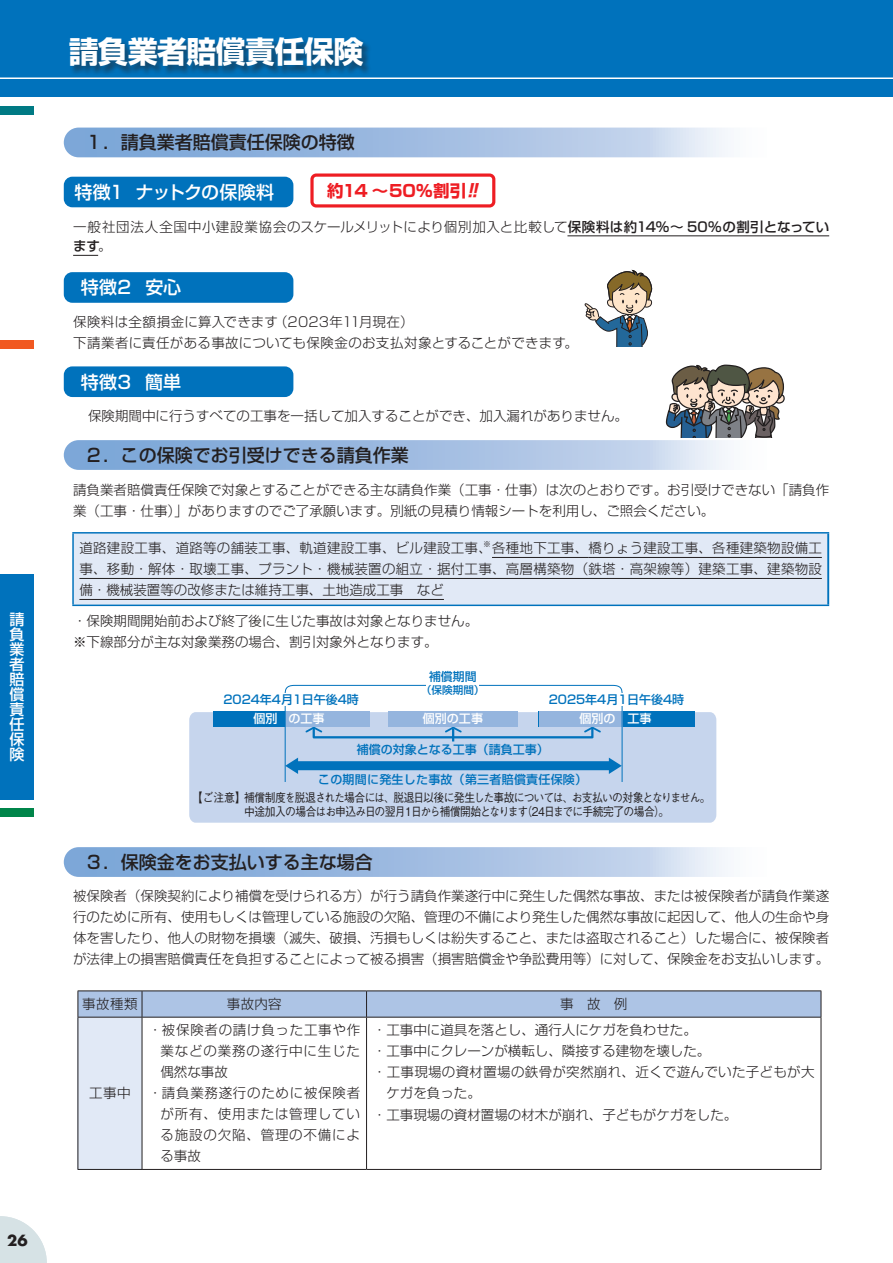
<style>
.page{position:relative;width:893px;height:1263px;background:#fff}
.page>*{position:absolute;margin:0;border:0;box-sizing:border-box;transform-origin:0 0}
.t1{font:700 30px "Shin Go Pr 6 N";letter-spacing:-.02em;color:#fff}
.t2{font:500 18px "Shin Go Pr 6 N";color:#231f20}
.t3{font:500 18px "Shin Go Pr 6 N";letter-spacing:-.045em;color:#fff}
.t4{font:500 18px "Shin Go Pr 6 N";letter-spacing:.005em;color:#fff}
.t5{font:700 16.5px "Shin Go Pr 6 N";letter-spacing:-.035em;color:#ee1d23}
.t6{font:500 15px/15px "Shin Go Pr 6 N";color:#fff;text-align:justify}
.t7{font:700 15px "Futura";color:#231f20}
.t8{font:300 13.5px/21px "Shin Go Pr 6 N";color:#231f20}
.t9{font:300 13.5px/19.5px "Shin Go Pr 6 N";letter-spacing:.04em;color:#231f20}
.t10{font:300 13.5px "Shin Go Pr 6 N";letter-spacing:.06em;color:#231f20}
.t11{font:300 13.5px "Shin Go Pr 6 N";letter-spacing:.025em;color:#231f20}
.t12{font:300 13.5px "Shin Go Pr 6 N";letter-spacing:.055em;color:#231f20}
.t13{font:500 12px/13.5px "Gothic BBB Pr 6 N";letter-spacing:-.07em;color:#231f20;scale:.9 1}
.t14{font:500 12px "Shin Go Pr 6 N";color:#0072bc}
.t15{font:500 12px "Shin Go Pr 6 N";letter-spacing:.02em;color:#0072bc}
.t16{font:500 12px "Shin Go Pr 6 N";color:#fff}
.t17{font:500 11.85px "Shin Go Pr 6 N";color:#0072bc}
.t18{font:500 10.65px "Shin Go Pr 6 N";color:#0072bc}
.t19{font:300 7.8px "Shin Go Pr 6 N";color:#231f20}
.s1{font-size:18px}
.s2{font-weight:500}
</style>
<div class="page">
<div style="left:0;top:808px;width:34px;height:8px;background:#00854a"></div>
<div style="left:0;top:340px;width:34px;height:9px;background:#f15921"></div>
<div style="left:0;top:106px;width:34px;height:9px;background:#007a84"></div>
<div style="left:0;top:574px;width:34px;height:225px;background:#0072bc"></div>
<svg style="left:0;top:1216px;width:47px;height:47px"></svg>
<div style="left:0;top:0;width:893px;height:97px;background:#0072bc"></div>
<hr style="left:0;top:77px;width:893px;height:2px;background:#fff">
<hr style="left:567px;top:235px;width:262px;height:1px;background:#231f20">
<svg style="left:73px;top:255px;width:25px;height:1px"></svg>
<svg style="left:64px;top:128px;width:664px;height:29px;background:#a2bee2"></svg>
<div style="left:64px;top:272px;width:229px;height:31px;background:#0072bc;border-radius:9px"></div>
<div style="left:69px;top:37px;width:303px;height:38px;background:#231f20;opacity:.5"></div>
<div style="left:73px;top:533px;width:755px;height:72px;background:#e1e9f6"></div>
<hr style="left:72px;top:532px;width:757px;height:1px;background:#0072bc">
<hr style="left:72px;top:533px;width:2px;height:72px;background:#0072bc">
<hr style="left:72px;top:605px;width:757px;height:1px;background:#0072bc">
<hr style="left:827px;top:533px;width:2px;height:72px;background:#0072bc">
<hr style="left:492px;top:557px;width:96px;height:1px;background:#231f20">
<hr style="left:588px;top:557px;width:234px;height:1px;background:#231f20">
<hr style="left:79px;top:578px;width:743px;height:1px;background:#231f20">
<hr style="left:79px;top:599px;width:365px;height:1px;background:#231f20">
<div style="left:64px;top:177px;width:229px;height:30px;background:#0072bc;border-radius:9px"></div>
<div style="left:310px;top:173px;width:185px;height:34px;border:3px solid #ee1d23;border-radius:4px"></div>
<svg style="left:584px;top:270px;width:69px;height:77px"></svg>
<svg style="left:64px;top:364px;width:721px;height:106px"></svg>
<div style="left:189px;top:712px;width:527px;height:111px;background:#c6d5ed"></div>
<div style="left:213px;top:711px;width:157px;height:15px;background:#0072bc"></div>
<div style="left:539px;top:711px;width:156px;height:15px;background:#0072bc"></div>
<svg style="left:285px;top:685px;width:338px;height:97px"></svg>
<div style="left:426px;top:679px;width:53px;height:12px;background:#fff"></div>
<div style="left:261px;top:693px;width:53px;height:12px;background:#fff"></div>
<div style="left:586px;top:693px;width:53px;height:12px;background:#fff"></div>
<svg style="left:64px;top:847px;width:664px;height:30px;background:#a3bfe2"></svg>
<div style="left:78px;top:1017px;width:64px;height:152px;background:#e1e9f6"></div>
<hr style="left:78px;top:990px;width:64px;height:1px;background:#231f20">
<hr style="left:142px;top:990px;width:225px;height:1px;background:#231f20">
<hr style="left:367px;top:990px;width:454px;height:1px;background:#231f20">
<svg style="left:78px;top:991px;width:744px;height:26px;background:#a7bddd"></svg>
<hr style="left:78px;top:1017px;width:64px;height:1px;background:#231f20">
<hr style="left:78px;top:1017px;width:1px;height:152px;background:#231f20">
<hr style="left:142px;top:1017px;width:225px;height:1px;background:#231f20">
<hr style="left:142px;top:1017px;width:1px;height:152px;background:#231f20">
<hr style="left:367px;top:1017px;width:454px;height:1px;background:#231f20">
<hr style="left:366px;top:1017px;width:1px;height:152px;background:#231f20">
<hr style="left:821px;top:1017px;width:1px;height:152px;background:#231f20">
<hr style="left:78px;top:1169px;width:64px;height:1px;background:#231f20">
<hr style="left:142px;top:1169px;width:225px;height:1px;background:#231f20">
<hr style="left:367px;top:1169px;width:454px;height:1px;background:#231f20">
<p class="t6" style="left:10px;top:611px;width:16px">請負業者賠償責任保険</p>
<p class="t7" style="left:7px;top:1230px;width:22px">26</p>
<h1 class="t1" style="left:69px;top:28px;width:296px">請負業者賠償責任保険</h1>
<h2 class="t2" style="left:67px;top:128px;width:289px">　１．請負業者賠償責任保険の特徴</h2>
<h2 class="t3" style="left:74px;top:177px;width:201px">特徴1 ナットクの保険料</h2>
<p class="t5" style="left:327px;top:177px;width:157px">約14 〜50％割引<span class="s1">‼</span></p>
<p class="t9" style="left:73px;top:215px;width:758px">一般社団法人全国中小建設業協会のスケールメリットにより個別加入と比較して<span class="s2">保険料は約14％〜 50％の割引となっています</span>。</p>
<h2 class="t4" style="left:81px;top:273px;width:102px">特徴2 安心</h2>
<p class="t8" style="left:73px;top:310px;width:506px">保険料は全額損金に算入できます（2023年11月現在）<br>下請業者に責任がある事故についても保険金のお支払対象とすることができます。</p>
<h2 class="t4" style="left:81px;top:367px;width:102px">特徴3 簡単</h2>
<p class="t8" style="left:88px;top:404px;width:541px">保険期間中に行うすべての工事を一括して加入することができ、加入漏れがありません。</p>
<h2 class="t2" style="left:67px;top:440px;width:344px">　２．この保険でお引受けできる請負作業</h2>
<p class="t8" style="left:73px;top:478px;width:758px">請負業者賠償責任保険で対象とすることができる主な請負作業（工事・仕事）は次のとおりです。お引受けできない「請負作業（工事・仕事）」がありますのでご了承願います。別紙の見積り情報シートを利用し、ご照会ください。</p>
<p class="t19" style="left:483px;top:537px;width:9px">※</p>
<p class="t8" style="left:79px;top:536px;width:744px;text-align:justify">道路建設工事、道路等の舗装工事、軌道建設工事、ビル建設工事、各種地下工事、橋りょう建設工事、各種建築物設備工事、移動・解体・取壊工事、プラント・機械装置の組立・据付工事、高層構築物（鉄塔・高架線等）建築工事、建築物設備・機械装置等の改修または維持工事、土地造成工事　など</p>
<p class="t8" style="left:73px;top:609px;width:406px">・保険期間開始前および終了後に生じた事故は対象となりません。※下線部分が主な対象業務の場合、割引対象外となります。</p>
<p class="t17" style="left:429px;top:667px;width:49px">補償期間</p>
<p class="t18" style="left:421px;top:681px;width:65px">（保険期間）</p>
<p class="t14" style="left:223px;top:689px;width:137px">2024年4月1日午後4時</p>
<p class="t14" style="left:549px;top:689px;width:137px">2025年4月1日午後4時</p>
<p class="t16" style="left:253px;top:709px;width:73px">個別 の工事</p>
<p class="t16" style="left:423px;top:709px;width:62px">個別の工事</p>
<p class="t16" style="left:579px;top:709px;width:74px">個別の 工事</p>
<p class="t14" style="left:357px;top:740px;width:194px">補償の対象となる工事（請負工事）</p>
<p class="t15" style="left:318px;top:770px;width:271px">この期間に発生した事故（第三者賠償責任保険）</p>
<p class="t13" style="left:191px;top:790px;width:579px">【ご注意】補償制度を脱退された場合には、脱退日以後に発生した事故については、お支払いの対象となりません。　　　　　中途加入の場合はお申込み日の翌月１日から補償開始となります（24日までに手続完了の場合）。</p>
<h2 class="t2" style="left:67px;top:847px;width:307px">　３．保険金をお支払いする主な場合</h2>
<p class="t8" style="left:73px;top:884px;width:758px;text-align:justify">被保険者（保険契約により補償を受けられる方）が行う請負作業遂行中に発生した偶然な事故、または被保険者が請負作業遂行のために所有、使用もしくは管理している施設の欠陥、管理の不備により発生した偶然な事故に起因して、他人の生命や身体を害したり、他人の財物を損壊（滅失、破損、汚損もしくは紛失すること、または盗取されること）した場合に、被保険者が法律上の損害賠償責任を負担することによって被る損害（損害賠償金や争訟費用等）に対して、保険金をお支払いします。</p>
<p class="t8" style="left:82px;top:992px;width:57px">事故種類</p>
<p class="t8" style="left:227px;top:992px;width:56px">事故内容</p>
<p class="t8" style="left:560px;top:992px;width:69px">事　故　例</p>
<p class="t8" style="left:89px;top:1081px;width:43px">工事中</p>
<p class="t12" style="left:148px;top:1019px;width:213px">・被保険者の請け負った工事や作</p>
<p class="t10" style="left:160px;top:1040px;width:201px">業などの業務の遂行中に生じた</p>
<p class="t8" style="left:160px;top:1060px;width:69px">偶然な事故</p>
<p class="t12" style="left:148px;top:1082px;width:213px">・請負業務遂行のために被保険者</p>
<p class="t10" style="left:160px;top:1103px;width:201px">が所有、使用または管理してい</p>
<p class="t10" style="left:160px;top:1124px;width:201px">る施設の欠陥、管理の不備によ</p>
<p class="t8" style="left:160px;top:1145px;width:42px">る事故</p>
<p class="t8" style="left:373px;top:1019px;width:325px">・工事中に道具を落とし、通行人にケガを負わせた。</p>
<p class="t8" style="left:373px;top:1040px;width:339px">・工事中にクレーンが横転し、隣接する建物を壊した。</p>
<p class="t11" style="left:373px;top:1061px;width:443px">・工事現場の資材置場の鉄骨が突然崩れ、近くで遊んでいた子どもが大</p>
<p class="t8" style="left:386px;top:1082px;width:96px">ケガを負った。</p>
<p class="t8" style="left:373px;top:1103px;width:366px">・工事現場の資材置場の材木が崩れ、子どもがケガをした。</p>
</div>
